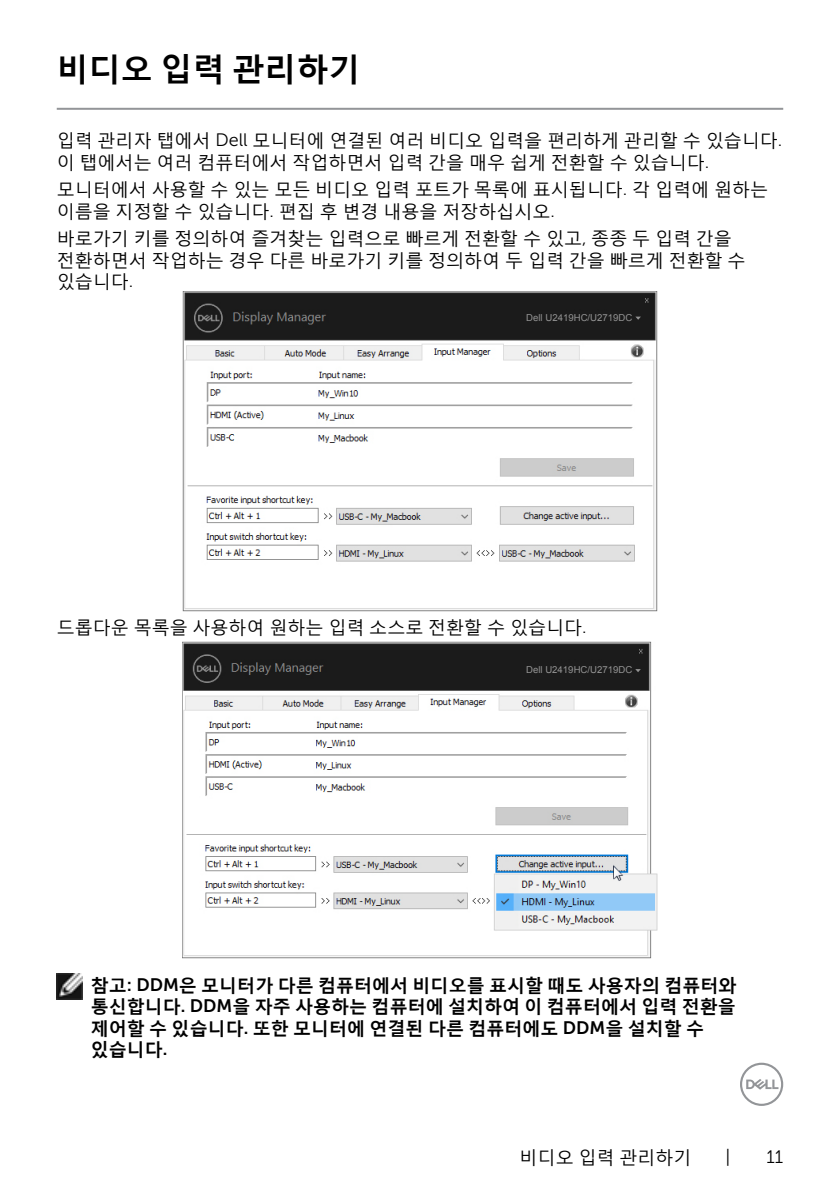
<style>
.page{position:relative;width:840px;height:1191px;background:#fff}
.page>*{position:absolute;margin:0;border:0;box-sizing:border-box;transform-origin:0 0}
.t1{font:700 32px "Malgun Gothic";color:#000}
.t2{font:18px/21.6px "Malgun Gothic";color:#000}
.t3{font:700 18px/21.6px "Malgun Gothic";color:#000}
.t4{font:18px "Museo Sans For Dell 300";color:#000}
.t5{font:9.6px "Arial";color:#939393}
.s1{font-family:"Museo Sans For Dell 300"}
.s2{font-family:"Museo Sans For Dell 700";font-weight:400}
</style>
<div class="page">
<svg style="left:740px;top:1062px;width:42px;height:44px"></svg>
<hr style="left:57px;top:108px;width:725px;height:2px;background:#939598">
<img style="left:182px;top:291px;width:475px;height:320px">
<div style="left:526px;top:311px;width:116px;height:11px;background:#1b1b1b"></div>
<svg style="left:635px;top:316px;width:5px;height:4px"></svg>
<img style="left:182px;top:642px;width:475px;height:317px">
<div style="left:526px;top:663px;width:116px;height:12px;background:#1b1b1b"></div>
<img style="left:57px;top:973px;width:25px;height:26px">
<h1 class="t1" style="left:57px;top:49px;width:305px">비디오 입력 관리하기</h1>
<p class="t2" style="left:57px;top:129px;width:726px">입력 관리자 탭에서 <span class="s1">Dell</span> 모니터에 연결된 여러 비디오 입력을 편리하게 관리할 수 있습니다<span class="s1">. </span>이 탭에서는 여러 컴퓨터에서 작업하면서 입력 간을 매우 쉽게 전환할 수 있습니다<span class="s1">.</span></p>
<p class="t2" style="left:57px;top:178px;width:712px">모니터에서 사용할 수 있는 모든 비디오 입력 포트가 목록에 표시됩니다<span class="s1">.</span> 각 입력에 원하는 이름을 지정할 수 있습니다<span class="s1">.</span> 편집 후 변경 내용을 저장하십시오<span class="s1">.</span></p>
<p class="t2" style="left:57px;top:227px;width:690px">바로가기 키를 정의하여 즐겨찾는 입력으로 빠르게 전환할 수 있고<span class="s1">,</span> 종종 두 입력 간을 전환하면서 작업하는 경우 다른 바로가기 키를 정의하여 두 입력 간을 빠르게 전환할 수 있습니다<span class="s1">.</span></p>
<p class="t5" style="left:526px;top:311px;width:108px">Dell U2419HC/U2719DC</p>
<p class="t2" style="left:57px;top:616px;width:531px">드롭다운 목록을 사용하여 원하는 입력 소스로 전환할 수 있습니다<span class="s1">.</span></p>
<p class="t5" style="left:526px;top:663px;width:108px">Dell U2419HC/U2719DC</p>
<p class="t3" style="left:91px;top:973px;width:646px">참고<span class="s2">: DDM</span>은 모니터가 다른 컴퓨터에서 비디오를 표시할 때도 사용자의 컴퓨터와 통신합니다<span class="s2">. DDM</span>을 자주 사용하는 컴퓨터에 설치하여 이 컴퓨터에서 입력 전환을 제어할 수 있습니다<span class="s2">.</span> 또한 모니터에 연결된 다른 컴퓨터에도 <span class="s2">DDM</span>을 설치할 수 있습니다<span class="s2">.</span></p>
<p class="t2" style="left:519px;top:1145px;width:173px">비디오 입력 관리하기</p>
<p class="t4" style="left:725px;top:1146px;width:6px">|</p>
<p class="t4" style="left:766px;top:1146px;width:18px">11</p>
</div>
